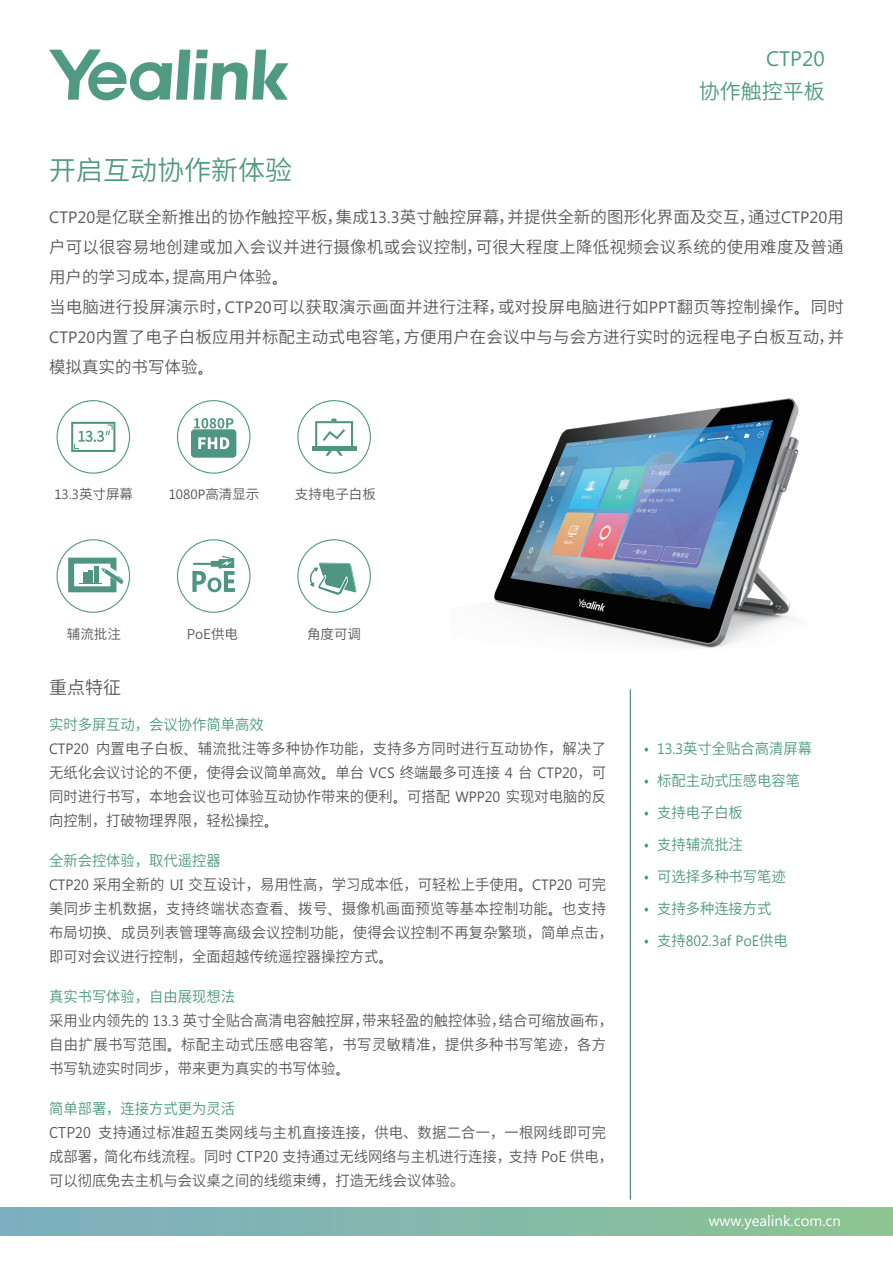
<style>
.page{position:relative;width:893px;height:1263px;background:#fff}
.page>*{position:absolute;margin:0;border:0;box-sizing:border-box;transform-origin:0 0}
.t1{font:27px "Source Han Sans CN";color:#509983}
.t2{font:21px "Source Han Sans CN";color:#509983}
.t3{font:21px "Microsoft Phags Pa";color:#509983}
.t4{font:18px "Source Han Sans CN";color:#59595b}
.t5{font:16.5px/30px "Source Han Sans CN";letter-spacing:.01em;color:#59595b}
.t6{font:15px/24px "Source Han Sans CN";color:#59595b;scale:.95 1}
.t7{font:15px "Source Han Sans CN";color:#509983;scale:.95 1}
.t8{font:15px "Microsoft Phags Pa";color:#fff}
.t9{font:15px "Microsoft Phags Pa";color:#509983;scale:.95 1}
.t10{font:13.5px "Source Han Sans CN";color:#59595b}
.t11{font:13.5px "Microsoft Phags Pa";color:#59595b}
.s1{font-family:"Microsoft Phags Pa"}
.s2{font-family:"Source Han Sans CN"}
.s3{color:#509983}
</style>
<div class="page">
<hr style="left:630px;top:689px;width:1px;height:511px;background:#2d7756">
<div style="left:0;top:1207px;width:893px;height:28px;background:linear-gradient(to right,#7daec2,#8cc491)"></div>
<svg style="left:57px;top:400px;width:73px;height:74px"></svg>
<svg style="left:177px;top:400px;width:73px;height:74px"></svg>
<svg style="left:297px;top:400px;width:74px;height:74px"></svg>
<svg style="left:57px;top:539px;width:73px;height:74px"></svg>
<svg style="left:177px;top:539px;width:73px;height:74px"></svg>
<svg style="left:297px;top:539px;width:74px;height:74px"></svg>
<svg style="left:49px;top:50px;width:239px;height:50px"></svg>
<img style="left:494px;top:398px;width:305px;height:250px">
<h1 class="t1" style="left:49px;top:155px;width:245px">开启互动协作新体验</h1>
<h2 class="t3" style="left:766px;top:44px;width:60px">CTP20</h2>
<h2 class="t2" style="left:699px;top:79px;width:127px">协作触控平板</h2>
<p class="t5" style="left:49px;top:202px;width:797px"><span class="s1">CTP20</span>是亿联全新推出的协作触控平板，集成<span class="s1">13.3</span>英寸触控屏幕，并提供全新的图形化界面及交互，通过<span class="s1">CTP20</span>用户可以很容易地创建或加入会议并进行摄像机或会议控制，可很大程度上降低视频会议系统的使用难度及普通用户的学习成本，提高用户体验<span class="s1">。<br></span>当电脑进行投屏演示时，<span class="s1">CTP20</span>可以获取演示画面并进行注释，或对投屏电脑进行如<span class="s1">PPT</span>翻页等控制操作<span class="s1">。</span>同时<span class="s1">CTP20</span>内置了电子白板应用并标配主动式电容笔，方便用户在会议中与与会方进行实时的远程电子白板互动，并模拟真实的书写体验<span class="s1">。</span></p>
<p class="t11" style="left:54px;top:485px;width:80px">13.3<span class="s2">英寸屏幕</span></p>
<p class="t11" style="left:169px;top:485px;width:92px">1080P<span class="s2">高清显示</span></p>
<p class="t10" style="left:295px;top:487px;width:82px">支持电子白板</p>
<p class="t10" style="left:67px;top:627px;width:55px">辅流批注</p>
<p class="t10" style="left:187px;top:627px;width:53px">PoE供电</p>
<p class="t10" style="left:307px;top:627px;width:55px">角度可调</p>
<p class="t4" style="left:49px;top:677px;width:73px">重点特征</p>
<p class="t6" style="left:49px;top:713px;width:588px"><span class="s3">实时多屏互动，会议协作简单高效<br></span><span class="s1">CTP20</span> 内置电子白板<span class="s1">、</span>辅流批注等多种协作功能，支持多方同时进行互动协作，解决了无纸化会议讨论的不便，使得会议简单高效<span class="s1">。</span>单台 <span class="s1">VCS</span> 终端最多可连接 <span class="s1">4</span> 台 <span class="s1">CTP20</span>，可同时进行书写，本地会议也可体验互动协作带来的便利<span class="s1">。</span>可搭配 <span class="s1">WPP20</span> 实现对电脑的反向控制，打破物理界限，轻松操控<span class="s1">。</span></p>
<p class="t6" style="left:49px;top:848px;width:595px"><span class="s3">全新会控体验，取代遥控器<br></span><span class="s1">CTP20</span> 采用全新的 <span class="s1">UI</span> 交互设计，易用性高，学习成本低，可轻松上手使用<span class="s1">。CTP20</span> 可完美同步主机数据，支持终端状态查看<span class="s1">、</span>拨号<span class="s1">、</span>摄像机画面预览等基本控制功能<span class="s1">。</span>也支持布局切换<span class="s1">、</span>成员列表管理等高级会议控制功能，使得会议控制不再复杂繁琐，简单点击，即可对会议进行控制，全面超越传统遥控器操控方式<span class="s1">。</span></p>
<p class="t6" style="left:49px;top:984px;width:595px"><span class="s3">真实书写体验，自由展现想法<br></span>采用业内领先的 <span class="s1">13.3</span> 英寸全贴合高清电容触控屏，带来轻盈的触控体验，结合可缩放画布，自由扩展书写范围<span class="s1">。</span>标配主动式压感电容笔，书写灵敏精准，提供多种书写笔迹，各方书写轨迹实时同步，带来更为真实的书写体验<span class="s1">。</span></p>
<p class="t7" style="left:49px;top:1100px;width:197px">简单部署，连接方式更为灵活</p>
<p class="t6" style="left:49px;top:1120px;width:595px">CTP20 支持通过标准超五类网线与主机直接连接，供电、数据二合一，一根网线即可完成部署，简化布线流程。同时 CTP20 支持通过无线网络与主机进行连接，支持 PoE 供电，可以彻底免去主机与会议桌之间的线缆束缚，打造无线会议体验。</p>
<p class="t7" style="left:644px;top:740px;width:178px">• <span class="s1">13.3</span>英寸全贴合高清屏幕</p>
<p class="t7" style="left:644px;top:772px;width:166px">• 标配主动式压感电容笔</p>
<p class="t7" style="left:644px;top:804px;width:105px">• 支持电子白板</p>
<p class="t7" style="left:644px;top:836px;width:105px">• 支持辅流批注</p>
<p class="t7" style="left:644px;top:868px;width:151px">• 可选择多种书写笔迹</p>
<p class="t7" style="left:644px;top:900px;width:136px">• 支持多种连接方式</p>
<p class="t9" style="left:644px;top:930px;width:152px"><span class="s2">• 支持</span>802.3af PoE<span class="s2">供电</span></p>
<p class="t8" style="left:709px;top:1211px;width:134px">www.yealink.com.cn</p>
</div>
